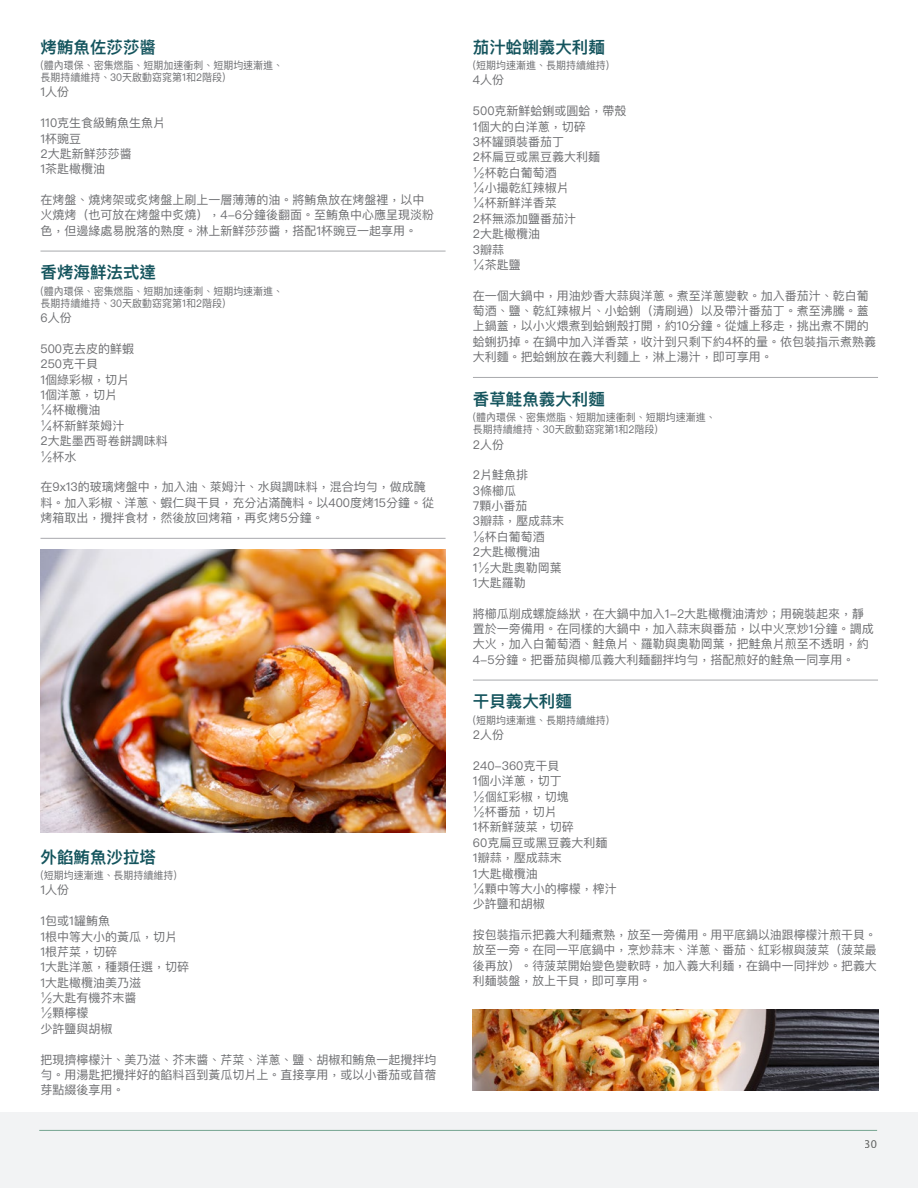
<style>
.page{position:relative;width:918px;height:1188px;background:#fff}
.page>*{position:absolute;margin:0;border:0;box-sizing:border-box;transform-origin:0 0}
.recipe{font:600 16.5px "Ping Fang TC";color:#14545d}
.body_-_chi{font:12px/15.3px "Ping Fang TC";color:#6c6d70}
.t1{font:12px "Myriad Pro";color:#040503}
.body_-_chi-2{font:10.5px "Ping Fang TC";color:#6c6d70;scale:.95 1}
</style>
<div class="page">
<div style="left:0;top:1112px;width:918px;height:76px;background:#f2f3f4"></div>
<hr style="left:39px;top:1130px;width:838px;height:1px;background:#75a490">
<hr style="left:40px;top:251px;width:406px;height:1px;background:#a8a9ad">
<hr style="left:40px;top:538px;width:406px;height:1px;background:#a8a9ad">
<img style="left:40px;top:549px;width:406px;height:284px">
<hr style="left:473px;top:377px;width:405px;height:1px;background:#a8a9ad">
<hr style="left:473px;top:680px;width:405px;height:1px;background:#a8a9ad">
<img style="left:473px;top:1010px;width:405px;height:80px">
<p class="recipe" style="left:40px;top:36px;width:117px">烤鮪魚佐莎莎醬</p>
<p class="body_-_chi-2" style="left:40px;top:59px;width:257px">(體內環保、密集燃脂、短期加速衝刺、短期均速漸進、</p>
<p class="body_-_chi-2" style="left:40px;top:71px;width:196px">長期持續維持、30天啟動窈窕第1和2階段)</p>
<p class="body_-_chi" style="left:40px;top:84px;width:30px">1人份</p>
<p class="body_-_chi" style="left:40px;top:115px;width:126px">110克生食級鮪魚生魚片</p>
<p class="body_-_chi" style="left:40px;top:130px;width:42px">1杯豌豆</p>
<p class="body_-_chi" style="left:40px;top:146px;width:93px">2大匙新鮮莎莎醬</p>
<p class="body_-_chi" style="left:40px;top:161px;width:66px">1茶匙橄欖油</p>
<p class="body_-_chi" style="left:40px;top:192px;width:395px">在烤盤、燒烤架或炙烤盤上刷上一層薄薄的油。將鮪魚放在烤盤裡，以中火燒烤（也可放在烤盤中炙燒），4-6分鐘後翻面。至鮪魚中心應呈現淡粉色，但邊緣處易脫落的熟度。淋上新鮮莎莎醬，搭配1杯豌豆一起享用。</p>
<p class="recipe" style="left:40px;top:262px;width:117px">香烤海鮮法式達</p>
<p class="body_-_chi-2" style="left:40px;top:285px;width:257px">(體內環保、密集燃脂、短期加速衝刺、短期均速漸進、</p>
<p class="body_-_chi-2" style="left:40px;top:297px;width:196px">長期持續維持、30天啟動窈窕第1和2階段)</p>
<p class="body_-_chi" style="left:40px;top:310px;width:33px">6人份</p>
<p class="body_-_chi" style="left:40px;top:341px;width:95px">500克去皮的鮮蝦</p>
<p class="body_-_chi" style="left:40px;top:356px;width:59px">250克干貝</p>
<p class="body_-_chi" style="left:40px;top:372px;width:90px">1個綠彩椒，切片</p>
<p class="body_-_chi" style="left:40px;top:387px;width:78px">1個洋蔥，切片</p>
<p class="body_-_chi" style="left:40px;top:402px;width:61px">¼杯橄欖油</p>
<p class="body_-_chi" style="left:40px;top:418px;width:85px">¼杯新鮮萊姆汁</p>
<p class="body_-_chi" style="left:40px;top:433px;width:129px">2大匙墨西哥卷餅調味料</p>
<p class="body_-_chi" style="left:40px;top:448px;width:37px">½杯水</p>
<p class="body_-_chi" style="left:40px;top:479px;width:395px">在9x13的玻璃烤盤中，加入油、萊姆汁、水與調味料，混合均勻，做成醃料。加入彩椒、洋蔥、蝦仁與干貝，充分沾滿醃料。以400度烤15分鐘。從烤箱取出，攪拌食材，然後放回烤箱，再炙烤5分鐘。</p>
<p class="recipe" style="left:40px;top:846px;width:117px">外餡鮪魚沙拉塔</p>
<p class="body_-_chi-2" style="left:40px;top:869px;width:145px">(短期均速漸進、長期持續維持)</p>
<p class="body_-_chi" style="left:40px;top:882px;width:30px">1人份</p>
<p class="body_-_chi" style="left:40px;top:913px;width:71px">1包或1罐鮪魚</p>
<p class="body_-_chi" style="left:40px;top:928px;width:138px">1根中等大小的黃瓜，切片</p>
<p class="body_-_chi" style="left:40px;top:944px;width:78px">1根芹菜，切碎</p>
<p class="body_-_chi" style="left:40px;top:959px;width:150px">1大匙洋蔥，種類任選，切碎</p>
<p class="body_-_chi" style="left:40px;top:975px;width:102px">1大匙橄欖油美乃滋</p>
<p class="body_-_chi" style="left:40px;top:990px;width:97px">½大匙有機芥末醬</p>
<p class="body_-_chi" style="left:40px;top:1005px;width:49px">½顆檸檬</p>
<p class="body_-_chi" style="left:40px;top:1021px;width:73px">少許鹽與胡椒</p>
<p class="body_-_chi" style="left:40px;top:1051px;width:397px;text-align:justify">把現擠檸檬汁、美乃滋、芥末醬、芹菜、洋蔥、鹽、胡椒和鮪魚一起攪拌均勻。用湯匙把攪拌好的餡料舀到黃瓜切片上。直接享用，或以小番茄或苜蓿芽點綴後享用。</p>
<p class="recipe" style="left:473px;top:36px;width:133px">茄汁蛤蜊義大利麺</p>
<p class="body_-_chi-2" style="left:473px;top:59px;width:145px">(短期均速漸進、長期持續維持)</p>
<p class="body_-_chi" style="left:473px;top:72px;width:33px">4人份</p>
<p class="body_-_chi" style="left:473px;top:103px;width:155px">500克新鮮蛤蜊或圓蛤，帶殼</p>
<p class="body_-_chi" style="left:473px;top:118px;width:114px">1個大的白洋蔥，切碎</p>
<p class="body_-_chi" style="left:473px;top:134px;width:93px">3杯罐頭裝番茄丁</p>
<p class="body_-_chi" style="left:473px;top:149px;width:129px">2杯扁豆或黑豆義大利麺</p>
<p class="body_-_chi" style="left:473px;top:165px;width:85px">½杯乾白葡萄酒</p>
<p class="body_-_chi" style="left:473px;top:180px;width:97px">¼小撮乾紅辣椒片</p>
<p class="body_-_chi" style="left:473px;top:195px;width:85px">¼杯新鮮洋香菜</p>
<p class="body_-_chi" style="left:473px;top:211px;width:105px">2杯無添加鹽番茄汁</p>
<p class="body_-_chi" style="left:473px;top:226px;width:69px">2大匙橄欖油</p>
<p class="body_-_chi" style="left:473px;top:241px;width:33px">3瓣蒜</p>
<p class="body_-_chi" style="left:473px;top:257px;width:49px">¼茶匙鹽</p>
<p class="body_-_chi" style="left:473px;top:288px;width:405px">在一個大鍋中，用油炒香大蒜與洋蔥。煮至洋蔥變軟。加入番茄汁、乾白葡萄酒、鹽、乾紅辣椒片、小蛤蜊（清刷過）以及帶汁番茄丁。煮至沸騰。蓋上鍋蓋，以小火煨煮到蛤蜊殼打開，約10分鐘。從爐上移走，挑出煮不開的蛤蜊扔掉。在鍋中加入洋香菜，收汁到只剩下約4杯的量。依包裝指示煮熟義大利麵。把蛤蜊放在義大利麵上，淋上湯汁，即可享用。</p>
<p class="recipe" style="left:473px;top:389px;width:133px">香草鮭魚義大利麵</p>
<p class="body_-_chi-2" style="left:473px;top:411px;width:257px">(體內環保、密集燃脂、短期加速衝刺、短期均速漸進、</p>
<p class="body_-_chi-2" style="left:473px;top:423px;width:196px">長期持續維持、30天啟動窈窕第1和2階段)</p>
<p class="body_-_chi" style="left:473px;top:436px;width:33px">2人份</p>
<p class="body_-_chi" style="left:473px;top:467px;width:57px">2片鮭魚排</p>
<p class="body_-_chi" style="left:473px;top:483px;width:45px">3條櫛瓜</p>
<p class="body_-_chi" style="left:473px;top:498px;width:56px">7顆小番茄</p>
<p class="body_-_chi" style="left:473px;top:513px;width:93px">3瓣蒜，壓成蒜末</p>
<p class="body_-_chi" style="left:473px;top:529px;width:73px">⅛杯白葡萄酒</p>
<p class="body_-_chi" style="left:473px;top:544px;width:69px">2大匙橄欖油</p>
<p class="body_-_chi" style="left:473px;top:559px;width:90px">1½大匙奧勒岡葉</p>
<p class="body_-_chi" style="left:473px;top:575px;width:54px">1大匙羅勒</p>
<p class="body_-_chi" style="left:473px;top:606px;width:402px">將櫛瓜削成螺旋絲狀，在大鍋中加入1-2大匙橄欖油清炒；用碗裝起來，靜置於一旁備用。在同樣的大鍋中，加入蒜末與番茄，以中火烹炒1分鐘。調成大火，加入白葡萄酒、鮭魚片、羅勒與奧勒岡葉，把鮭魚片煎至不透明，約4-5分鐘。把番茄與櫛瓜義大利麺翻拌均勻，搭配煎好的鮭魚一同享用。</p>
<p class="recipe" style="left:473px;top:691px;width:100px">干貝義大利麵</p>
<p class="body_-_chi-2" style="left:473px;top:714px;width:145px">(短期均速漸進、長期持續維持)</p>
<p class="body_-_chi" style="left:473px;top:727px;width:33px">2人份</p>
<p class="body_-_chi" style="left:473px;top:758px;width:88px">240-360克干貝</p>
<p class="body_-_chi" style="left:473px;top:773px;width:90px">1個小洋蔥，切丁</p>
<p class="body_-_chi" style="left:473px;top:789px;width:97px">½個紅彩椒，切塊</p>
<p class="body_-_chi" style="left:473px;top:804px;width:85px">½杯番茄，切片</p>
<p class="body_-_chi" style="left:473px;top:819px;width:102px">1杯新鮮菠菜，切碎</p>
<p class="body_-_chi" style="left:473px;top:835px;width:136px">60克扁豆或黑豆義大利麺</p>
<p class="body_-_chi" style="left:473px;top:850px;width:90px">1瓣蒜，壓成蒜末</p>
<p class="body_-_chi" style="left:473px;top:865px;width:66px">1大匙橄欖油</p>
<p class="body_-_chi" style="left:473px;top:881px;width:145px">¼顆中等大小的檸檬，榨汁</p>
<p class="body_-_chi" style="left:473px;top:896px;width:73px">少許鹽和胡椒</p>
<p class="body_-_chi" style="left:473px;top:927px;width:405px;text-align:justify">按包裝指示把義大利麺煮熟，放至一旁備用。用平底鍋以油跟檸檬汁煎干貝。放至一旁。在同一平底鍋中，烹炒蒜末、洋蔥、番茄、紅彩椒與菠菜（菠菜最後再放）。待菠菜開始變色變軟時，加入義大利麺，在鍋中一同拌炒。把義大利麺裝盤，放上干貝，即可享用。</p>
<p class="t1" style="left:865px;top:1136px;width:14px">30</p>
</div>
